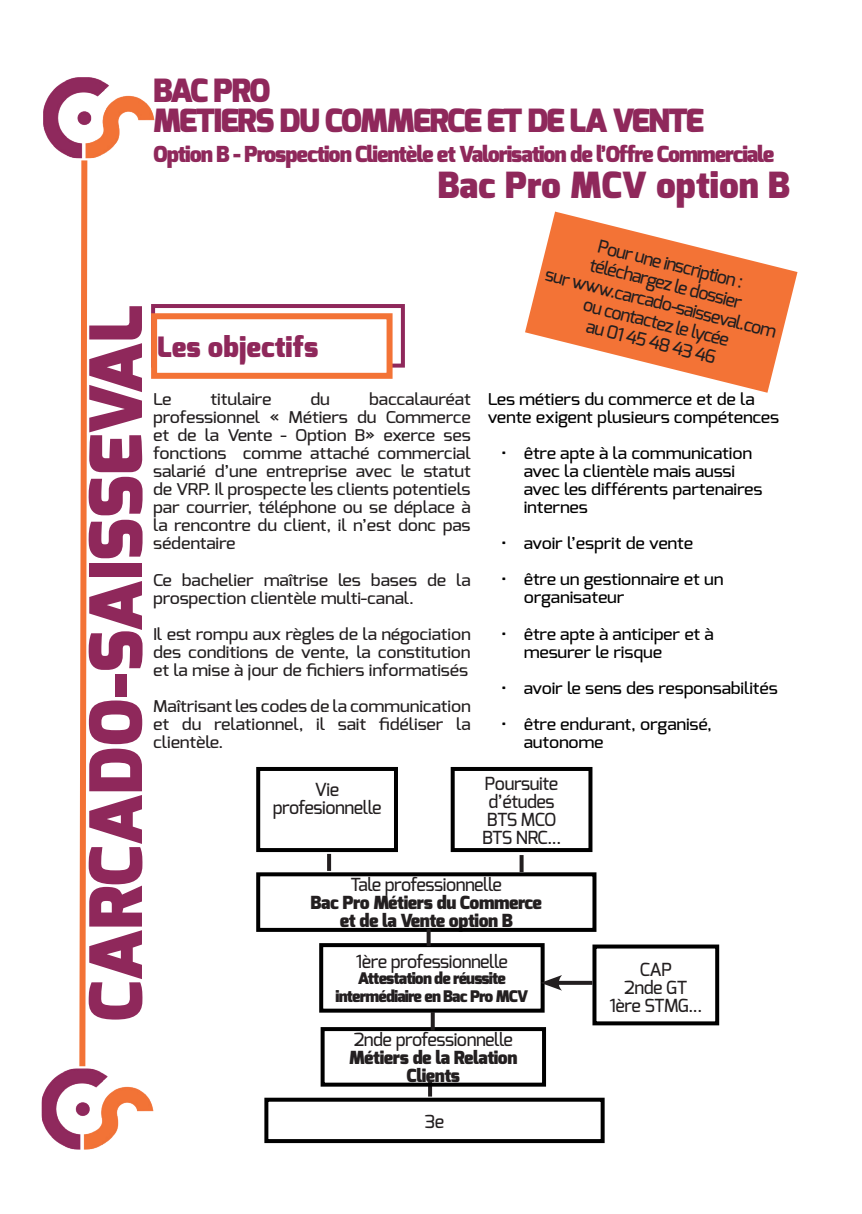
<style>
.page{position:relative;width:862px;height:1214px;background:#fff}
.page>*{position:absolute;margin:0;border:0;box-sizing:border-box;transform-origin:0 0}
.t1{font:900 72px "Exo";color:#8f285b}
.t2{font:900 36px "Exo";color:#8f285b}
.t3{font:900 32px/30px "Exo";letter-spacing:-.05em;color:#8f285b}
.t4{font:900 28px "Exo";color:#8f285b}
.t5{font:900 22px "Exo";letter-spacing:-.05em;color:#8f285b}
.t6{font:500 18px/18px "Exo";letter-spacing:-.025em;color:#231f20;text-align:center}
.t7{font:900 18px/18px "Exo";letter-spacing:-.025em;color:#231f20;text-align:center}
.t8{font:500 16.2px/18px "Exo";letter-spacing:-.01em;color:#231f20;text-align:justify;scale:1.11 1}
.t9{font:500 16.2px/18px "Exo";letter-spacing:-.01em;color:#000;scale:1.11 1}
.t10{font:900 16px/18px "Exo";letter-spacing:-.05em;color:#231f20;text-align:center}
</style>
<div class="page">
<svg style="left:79px;top:160px;width:9px;height:906px"></svg>
<img style="left:43px;top:1069px;width:110px;height:79px">
<img style="left:44px;top:78px;width:110px;height:79px">
<div style="left:151px;top:304px;width:254px;height:63px;border:4px solid #8f285b"></div>
<div style="left:154px;top:316px;width:235px;height:60px;background:#fff"></div>
<div style="left:151px;top:313px;width:241px;height:66px;border:6px solid #f37336"></div>
<svg style="left:525px;top:211px;width:272px;height:182px;fill:#f37336"></svg>
<div style="left:264px;top:1097px;width:340px;height:45px;border:4px solid #000"></div>
<svg style="left:428px;top:1086px;width:4px;height:10px"></svg>
<div style="left:321px;top:1026px;width:225px;height:60px;border:4px solid #000"></div>
<div style="left:256px;top:766px;width:142px;height:86px;border:4px solid #000"></div>
<div style="left:451px;top:766px;width:141px;height:86px;border:4px solid #000"></div>
<svg style="left:519px;top:855px;width:4px;height:17px"></svg>
<svg style="left:327px;top:853px;width:4px;height:17px"></svg>
<div style="left:256px;top:872px;width:340px;height:59px;border:4px solid #000"></div>
<div style="left:319px;top:943px;width:225px;height:69px;border:4px solid #000"></div>
<div style="left:592px;top:944px;width:127px;height:81px;border:4px solid #000"></div>
<svg style="left:426px;top:929px;width:4px;height:17px"></svg>
<svg style="left:431px;top:1011px;width:4px;height:19px"></svg>
<svg style="left:562px;top:980px;width:30px;height:4px"></svg>
<svg style="left:540px;top:974px;width:22px;height:16px"></svg>
<h3 class="t3" style="left:153px;top:76px;width:552px">BAC PRO<br>METIERS DU COMMERCE ET DE LA VENTE</h3>
<h3 class="t5" style="left:153px;top:140px;width:622px">Option B - Prospection Clientèle et Valorisation de l’Offre Commerciale</h3>
<h2 class="t2" style="left:437px;top:161px;width:354px">Bac Pro MCV option B</h2>
<h1 class="t1" style="left:70px;top:1021px;width:718px;rotate:-90deg">CARCADO-SAISSEVAL</h1>
<h3 class="t4" style="left:157px;top:329px;width:163px">Les objectifs</h3>
<p class="t8" style="left:153px;top:390px;width:288px;text-indent:216px">baccalauréat professionnel « Métiers du Commerce et de la Vente - Option B» exerce ses fonctions comme attaché commercial salarié d’une entreprise avec le statut de VRP. Il prospecte les clients potentiels par courrier, téléphone ou se déplace à la rencontre du client, il n’est donc pas sédentaire</p>
<p class="t8" style="left:153px;top:570px;width:288px">Ce bachelier maîtrise les bases de la prospection clientèle multi-canal.</p>
<p class="t8" style="left:153px;top:624px;width:288px">Il est rompu aux règles de la négociation des conditions de vente, la constitution et la mise à jour de fichiers informatisés</p>
<p class="t8" style="left:153px;top:696px;width:288px">Maîtrisant les codes de la communication et du relationnel, il sait fidéliser la clientèle.</p>
<p class="t8" style="left:153px;top:390px;width:18px">Le</p>
<p class="t8" style="left:211px;top:390px;width:56px">titulaire</p>
<p class="t8" style="left:310px;top:390px;width:19px">du</p>
<p class="t6" style="left:558px;top:225px;width:239px;line-height:20px;rotate:14deg">Pour une inscription : téléchargez le dossier<br>sur www.carcado-saisseval.com ou contactez le lycée<br>au 01 45 48 43 46</p>
<p class="t9" style="left:488px;top:390px;width:264px">Les métiers du commerce et de la vente exigent plusieurs compétences</p>
<p class="t9" style="left:524px;top:444px;width:217px;text-indent:-23px">• être apte à la communication avec la clientèle mais aussi avec les différents partenaires internes</p>
<p class="t9" style="left:501px;top:534px;width:175px">• avoir l’esprit de vente</p>
<p class="t9" style="left:524px;top:570px;width:181px;text-indent:-23px">• être un gestionnaire et un organisateur</p>
<p class="t9" style="left:524px;top:624px;width:173px;text-indent:-23px">• être apte à anticiper et à mesurer le risque</p>
<p class="t9" style="left:501px;top:678px;width:251px">• avoir le sens des responsabilités</p>
<p class="t9" style="left:524px;top:714px;width:171px;text-indent:-23px">• être endurant, organisé, autonome</p>
<p class="t6" style="left:273px;top:780px;width:110px">Vie profesionnelle</p>
<p class="t6" style="left:482px;top:774px;width:81px">Poursuite d’études<br>BTS MCO<br>BTS NRC...</p>
<p class="t6" style="left:351px;top:875px;width:153px">Tale professionnelle</p>
<p class="t7" style="left:311px;top:894px;width:233px">Bac Pro Métiers du Commerce et de la Vente option B</p>
<p class="t6" style="left:356px;top:952px;width:154px">1ère professionnelle</p>
<p class="t10" style="left:335px;top:969px;width:194px">Attestation de réussite intermédiaire en Bac Pro MCV</p>
<p class="t6" style="left:609px;top:960px;width:94px">CAP<br>2nde GT<br>1ère STMG...</p>
<p class="t6" style="left:354px;top:1030px;width:161px">2nde professionnelle</p>
<p class="t7" style="left:349px;top:1048px;width:170px">Métiers de la Relation<br>Clients</p>
<p class="t6" style="left:425px;top:1111px;width:21px">3e</p>
</div>
